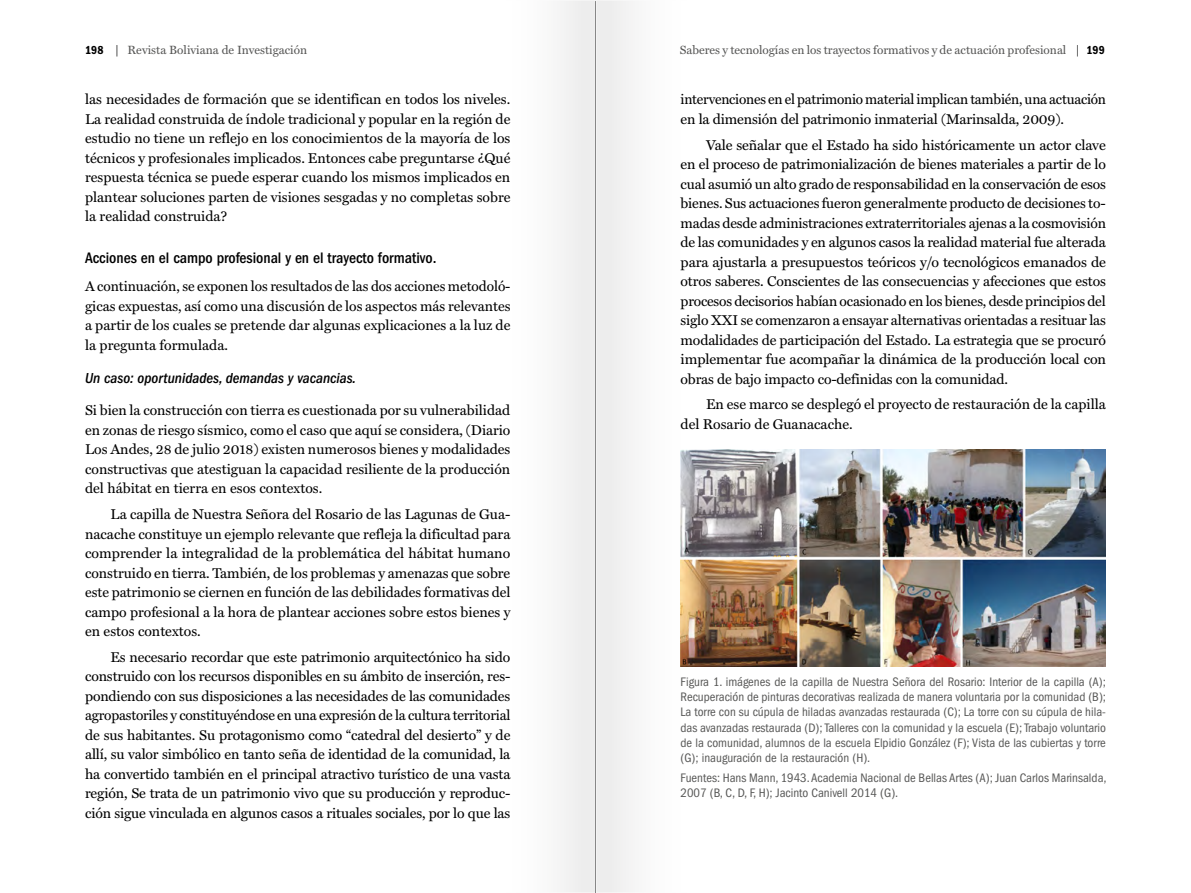
<style>
.page{position:relative;width:1191px;height:893px;background:#fff}
.page>*{position:absolute;margin:0;border:0;box-sizing:border-box;transform-origin:0 0}
.subtitulo_nivel_1{font:500 condensed 15.75px "ITC Franklin Gothic Std";color:#000}
.subtitulo_nivel_2{font:italic 500 condensed 15px "ITC Franklin Gothic Std";color:#000}
._04_texto_miller{font:14.25px/19.5px "Miller Text Roman";letter-spacing:-.01em;color:#000;text-align:justify}
._03_TEXTO_PRIMERA{font:14.25px/19.5px "Miller Text Roman";color:#000;text-align:justify}
._06_fuente_cuadro{font:condensed 12.75px/15.3px "ITC Franklin Gothic Std";color:#575756;text-align:justify}
.t1{font:12px "Miller Text Roman";color:#575756}
.s1{font-family:"ITC Franklin Gothic Std Dm Cd";color:#000}
.s2{color:#000}
</style>
<div class="page">
<div style="left:500px;top:0;width:95px;height:893px;background:#f8f8f8"></div>
<div style="left:499px;top:0;width:97px;height:893px;border:2px solid #fff"></div>
<div style="left:596px;top:0;width:95px;height:893px;background:#f8f8f7"></div>
<div style="left:595px;top:0;width:97px;height:893px;border:2px solid #fff"></div>
<hr style="left:595px;top:1px;width:1px;height:892px;background:#878787">
<img style="left:680px;top:450px;width:426px;height:216px">
<p class="t1" style="left:85px;top:43px;width:224px"><span class="s1">198</span> <span class="s2">|</span> Revista Boliviana de Investigación</p>
<p class="t1" style="left:679px;top:43px;width:427px">Saberes y tecnologías en los trayectos formativos y de actuación profesional <span class="s2">|</span> <span class="s1">199</span></p>
<p class="_04_texto_miller" style="left:85px;top:89px;width:427px">las necesidades de formación que se identifican en todos los niveles.<br>La realidad construida de índole tradicional y popular en la región de estudio no tiene un reflejo en los conocimientos de la mayoría de los técnicos y profesionales implicados. Entonces cabe preguntarse ¿Qué respuesta técnica se puede esperar cuando los mismos implicados en plantear soluciones parten de visiones sesgadas y no completas sobre la realidad construida?</p>
<p class="subtitulo_nivel_1" style="left:85px;top:249px;width:353px">Acciones en el campo profesional y en el trayecto formativo.</p>
<p class="_03_TEXTO_PRIMERA" style="left:85px;top:277px;width:427px">A continuación, se exponen los resultados de las dos acciones metodoló&shy;gicas expuestas, así como una discusión de los aspectos más relevantes a partir de los cuales se pretende dar algunas explicaciones a la luz de la pregunta formulada.</p>
<p class="subtitulo_nivel_2" style="left:85px;top:370px;width:273px">Un caso: oportunidades, demandas y vacancias.</p>
<p class="_03_TEXTO_PRIMERA" style="left:85px;top:400px;width:427px">Si bien la construcción con tierra es cuestionada por su vulnerabilidad en zonas de riesgo sísmico, como el caso que aquí se considera, (Diario Los Andes, 28 de julio 2018) existen numerosos bienes y modalidades constructivas que atestiguan la capacidad resiliente de la producción del hábitat en tierra en esos contextos.</p>
<p class="_04_texto_miller" style="left:85px;top:504px;width:427px;text-indent:26px">La capilla de Nuestra Señora del Rosario de las Lagunas de Gua&shy;nacache constituye un ejemplo relevante que refleja la dificultad para comprender la integralidad de la problemática del hábitat humano construido en tierra. También, de los problemas y amenazas que sobre este patrimonio se ciernen en función de las debilidades formativas del campo profesional a la hora de plantear acciones sobre estos bienes y en estos contextos.</p>
<p class="_04_texto_miller" style="left:85px;top:647px;width:427px;text-indent:26px">Es necesario recordar que este patrimonio arquitectónico ha sido construido con los recursos disponibles en su ámbito de inserción, res&shy;pondiendo con sus disposiciones a las necesidades de las comunidades agropastoriles y constituyéndose en una expresión de la cultura territorial de sus habitantes. Su protagonismo como “catedral del desierto” y de allí, su valor simbólico en tanto seña de identidad de la comunidad, la ha convertido también en el principal atractivo turístico de una vasta región, Se trata de un patrimonio vivo que su producción y reproduc&shy;ción sigue vinculada en algunos casos a rituales sociales, por lo que las</p>
<p class="_04_texto_miller" style="left:680px;top:89px;width:427px">intervenciones en el patrimonio material implican también, una actuación en la dimensión del patrimonio inmaterial (Marinsalda, 2009).</p>
<p class="_04_texto_miller" style="left:680px;top:135px;width:427px;text-indent:26px">Vale señalar que el Estado ha sido históricamente un actor clave en el proceso de patrimonialización de bienes materiales a partir de lo cual asumió un alto grado de responsabilidad en la conservación de esos bienes. Sus actuaciones fueron generalmente producto de decisiones to&shy;madas desde administraciones extraterritoriales ajenas a la cosmovisión de las comunidades y en algunos casos la realidad material fue alterada para ajustarla a presupuestos teóricos y/o tecnológicos emanados de otros saberes. Conscientes de las consecuencias y afecciones que estos procesos decisorios habían ocasionado en los bienes, desde principios del siglo XXI se comenzaron a ensayar alternativas orientadas a resituar las modalidades de participación del Estado. La estrategia que se procuró implementar fue acompañar la dinámica de la producción local con obras de bajo impacto co-definidas con la comunidad.</p>
<p class="_04_texto_miller" style="left:680px;top:395px;width:427px;text-indent:26px">En ese marco se desplegó el proyecto de restauración de la capilla del Rosario de Guanacache.</p>
<p class="_06_fuente_cuadro" style="left:680px;top:674px;width:427px">Figura 1. imágenes de la capilla de Nuestra Señora del Rosario: Interior de la capilla (A); Recuperación de pinturas decorativas realizada de manera voluntaria por la comunidad (B); La torre con su cúpula de hiladas avanzadas restaurada (C); La torre con su cúpula de hila&shy;das avanzadas restaurada (D); Talleres con la comunidad y la escuela (E); Trabajo voluntario de la comunidad, alumnos de la escuela Elpidio González (F); Vista de las cubiertas y torre (G); inauguración de la restauración (H).</p>
<p class="_06_fuente_cuadro" style="left:680px;top:770px;width:427px">Fuentes: Hans Mann, 1943. Academia Nacional de Bellas Artes (A); Juan Carlos Marinsalda,<br>2007 (B, C, D, F, H); Jacinto Canivell 2014 (G).</p>
</div>
